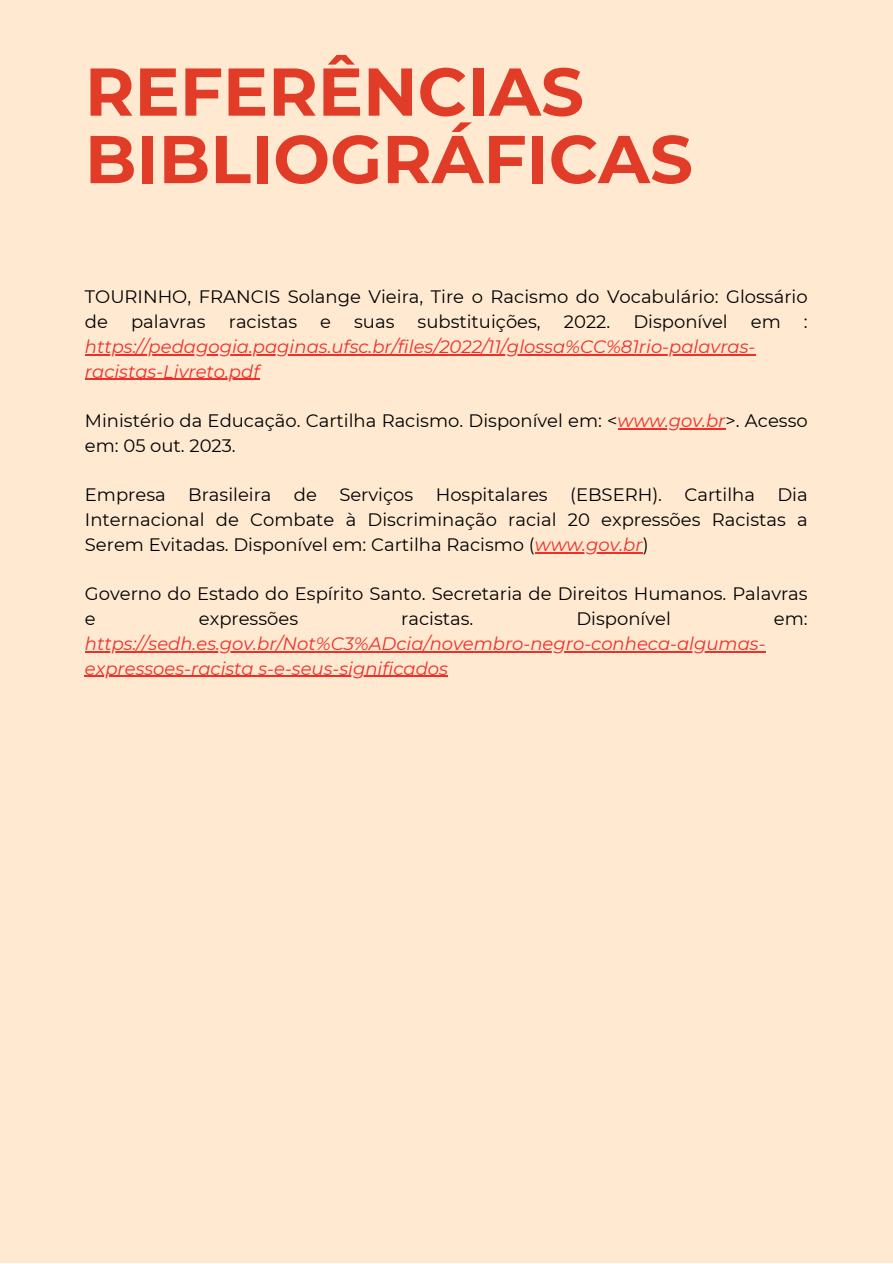
<style>
.page{position:relative;width:893px;height:1264px;background:#fff}
.page>*{position:absolute;margin:0;border:0;box-sizing:border-box;transform-origin:0 0}
.t1{font:700 67.5px/67.5px "Montserrat";color:#e03c27}
.t2{font:18px/24.8px "Montserrat";color:#000}
.t3{font:italic 18px/24.8px "Montserrat";color:#f12e28}
.s1{font-style:italic;color:#f12e28}
</style>
<div class="page">
<div style="left:0;top:0;width:892px;height:1262px;background:#ffe9d1"></div>
<hr style="left:85px;top:651px;width:680px;height:1px;background:#f12e28">
<hr style="left:85px;top:675px;width:363px;height:2px;background:#f12e28">
<hr style="left:85px;top:354px;width:670px;height:1px;background:#f12e28">
<hr style="left:85px;top:379px;width:174px;height:1px;background:#f12e28">
<hr style="left:617px;top:428px;width:108px;height:1px;background:#f12e28">
<hr style="left:535px;top:552px;width:107px;height:1px;background:#f12e28">
<p class="t1" style="left:85px;top:58px;width:609px">REFERÊNCIAS<br>BIBLIOGRÁFICAS</p>
<p class="t2" style="left:85px;top:285px;width:724px">TOURINHO, FRANCIS Solange Vieira, Tire o Racismo do Vocabulário: Glossário de</p>
<p class="t2" style="left:131px;top:309px;width:76px">palavras</p>
<p class="t2" style="left:229px;top:309px;width:70px">racistas</p>
<p class="t2" style="left:320px;top:309px;width:12px">e</p>
<p class="t2" style="left:354px;top:309px;width:42px">suas</p>
<p class="t2" style="left:417px;top:309px;width:125px">substituições,</p>
<p class="t2" style="left:564px;top:309px;width:48px">2022.</p>
<p class="t2" style="left:633px;top:309px;width:96px">Disponível</p>
<p class="t2" style="left:750px;top:309px;width:31px">em</p>
<p class="t2" style="left:803px;top:309px;width:5px">:</p>
<p class="t3" style="left:85px;top:334px;width:672px">https://pedagogia.paginas.ufsc.br/files/2022/11/glossa%CC%81rio-palavras&shy;racistas-Livreto.pdf</p>
<p class="t2" style="left:85px;top:408px;width:724px">Ministério da Educação. Cartilha Racismo. Disponível em: &lt;<span class="s1">www.gov.br</span>&gt;. Acesso em: 05 out. 2023.</p>
<p class="t2" style="left:85px;top:482px;width:724px;text-align:justify">Empresa Brasileira de Serviços Hospitalares (EBSERH). Cartilha Dia Internacional de Combate à Discriminação racial 20 expressões Racistas a Serem Evitadas. Disponível em: Cartilha Racismo (<span class="s1">www.gov.br</span>)</p>
<p class="t2" style="left:85px;top:581px;width:724px">Governo do Estado do Espírito Santo. Secretaria de Direitos Humanos. Palavras e</p>
<p class="t2" style="left:199px;top:606px;width:101px">expressões</p>
<p class="t2" style="left:401px;top:606px;width:74px">racistas.</p>
<p class="t2" style="left:576px;top:606px;width:96px">Disponível</p>
<p class="t2" style="left:773px;top:606px;width:35px">em:</p>
<p class="t3" style="left:85px;top:631px;width:682px">https://sedh.es.gov.br/Not%C3%ADcia/novembro-negro-conheca-algumas&shy;expressoes-racista s-e-seus-significados</p>
</div>
